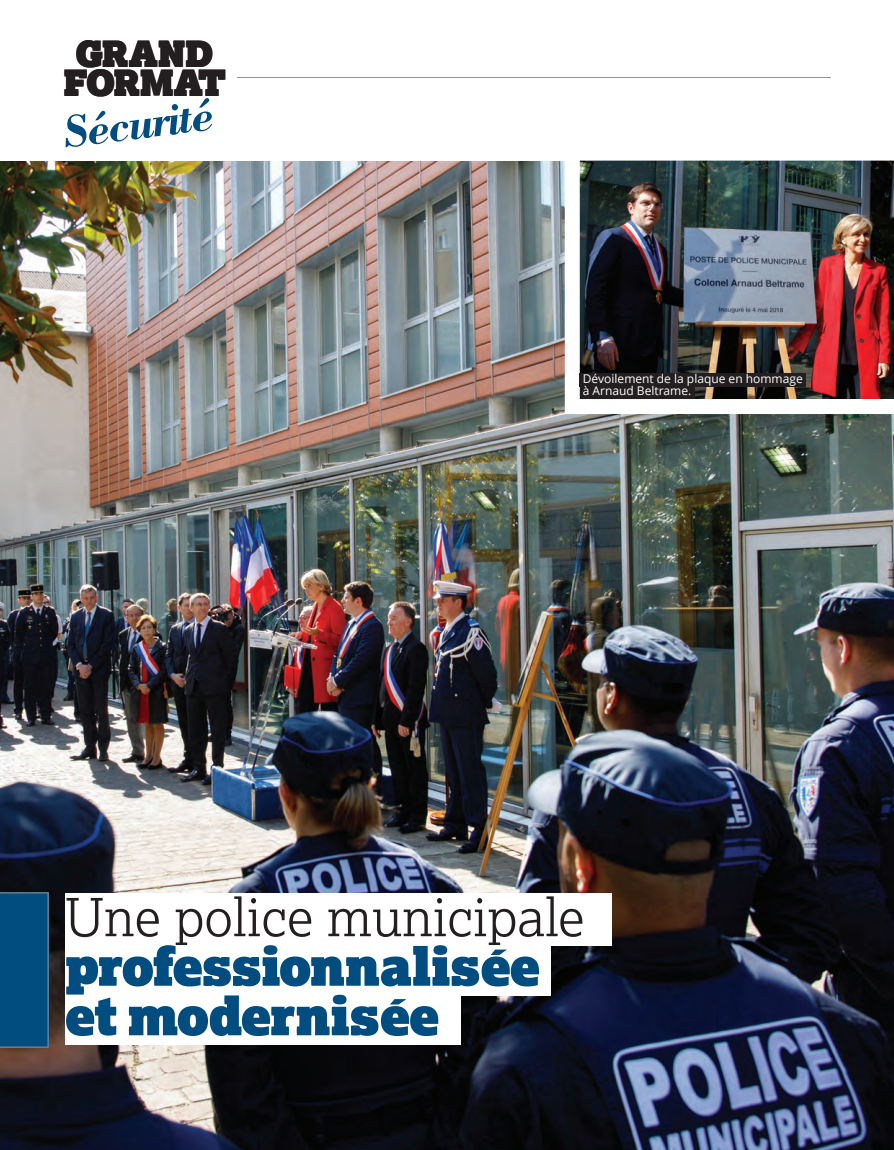
<style>
.page{position:relative;width:894px;height:1150px;background:#fff}
.page>*{position:absolute;margin:0;border:0;box-sizing:border-box;transform-origin:0 0}
.t1{font:52.5px/49.5px "Lexia Advertising";letter-spacing:-.005em;color:#014d80}
.t2{font:300 52.5px "Lexia";color:#231f20}
.t3{font:italic 700 46.35px "Bodoni";color:#014d80}
.t4{font:35.85px/29.2px "Lexia Advertising";color:#231f20;text-align:center}
.t5{font:12px/12px "Open Sans";color:#fff}
</style>
<div class="page">
<svg style="left:62px;top:161px;width:154px;height:1px"></svg>
<img style="left:0;top:162px;width:894px;height:987px">
<div style="left:0;top:892px;width:49px;height:155px;background:#014d80"></div>
<div style="left:65px;top:893px;width:547px;height:52px;background:#fff"></div>
<div style="left:65px;top:942px;width:485px;height:53px;background:#fff"></div>
<div style="left:65px;top:992px;width:395px;height:52px;background:#fff"></div>
<hr style="left:237px;top:77px;width:594px;height:1px;background:#939598">
<img style="left:565px;top:160px;width:329px;height:254px">
<div style="left:580px;top:373px;width:226px;height:13px;background:#231f20"></div>
<div style="left:580px;top:385px;width:114px;height:13px;background:#231f20"></div>
<h3 class="t4" style="left:64px;top:38px;width:164px">GRAND<br>FORMAT</h3>
<h2 class="t3" style="left:60px;top:104px;width:153px;rotate:-7deg">Sécurité</h2>
<p class="t5" style="left:583px;top:372px;width:221px">Dévoilement de la plaque en hommage à Arnaud Beltrame.</p>
<h1 class="t2" style="left:65px;top:884px;width:521px">Une police municipale</h1>
<h1 class="t1" style="left:65px;top:940px;width:476px">professionnalisée et modernisée</h1>
</div>
